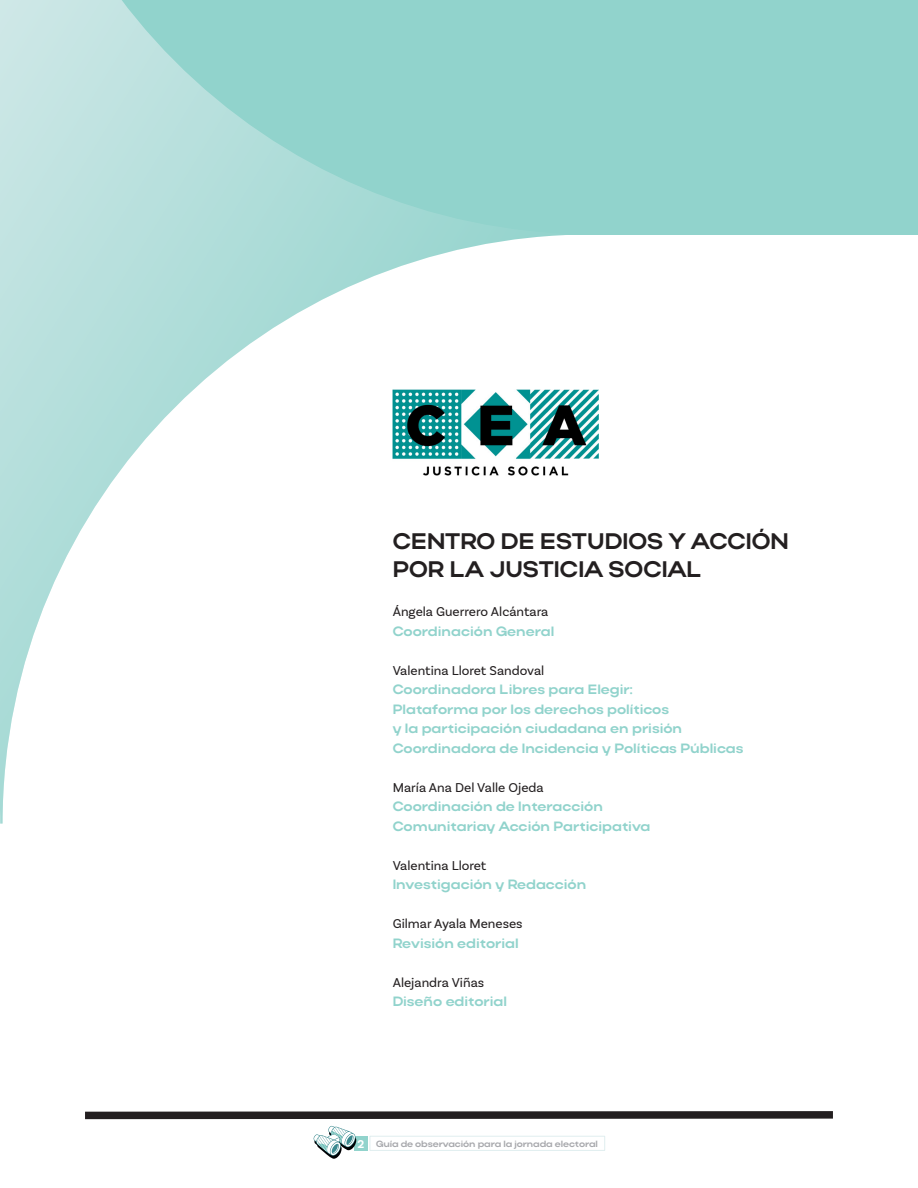
<style>
.page{position:relative;width:918px;height:1188px;background:#fff}
.page>*{position:absolute;margin:0;border:0;box-sizing:border-box;transform-origin:0 0}
.t1{font:700 22.5px "Actay Wide";color:#231f20}
.t2{font:700 13.5px "Actay Wide";color:#91d3cc}
.t3{font:13.5px "Basic Sans";color:#231f20}
.t4{font:700 9px "Actay Wide";letter-spacing:-.01em;color:#a8a9ad}
.s1{font-family:"Basic Sans";font-size:12px;color:#fff}
</style>
<div class="page">
<svg style="left:85px;top:1111px;width:748px;height:48px"></svg>
<div style="left:0;top:0;width:918px;height:234px;background:#91d3cc"></div>
<svg style="left:0;top:0;width:590px;height:824px"></svg>
<img style="left:393px;top:389px;width:205px;height:88px">
<p class="t1" style="left:393px;top:527px;width:398px">CENTRO DE ESTUDIOS Y ACCIÓN</p>
<p class="t1" style="left:393px;top:556px;width:311px">POR LA JUSTICIA SOCIAL</p>
<p class="t3" style="left:393px;top:603px;width:157px">Ángela Guerrero Alcántara</p>
<p class="t2" style="left:393px;top:623px;width:163px">Coordinación General</p>
<p class="t3" style="left:393px;top:662px;width:153px">Valentina Lloret Sandoval</p>
<p class="t2" style="left:393px;top:681px;width:242px">Coordinadora Libres para Elegir:</p>
<p class="t2" style="left:393px;top:701px;width:278px">Plataforma por los derechos políticos</p>
<p class="t2" style="left:393px;top:720px;width:291px">y la participación ciudadana en prisión</p>
<p class="t2" style="left:393px;top:740px;width:352px">Coordinadora de Incidencia y Políticas Públicas</p>
<p class="t3" style="left:393px;top:779px;width:153px">María Ana Del Valle Ojeda</p>
<p class="t2" style="left:393px;top:798px;width:212px">Coordinación de Interacción</p>
<p class="t2" style="left:393px;top:818px;width:259px">Comunitariay Acción Participativa</p>
<p class="t3" style="left:393px;top:857px;width:95px">Valentina Lloret</p>
<p class="t2" style="left:393px;top:876px;width:195px">Investigación y Redacción</p>
<p class="t3" style="left:393px;top:915px;width:131px">Gilmar Ayala Meneses</p>
<p class="t2" style="left:393px;top:935px;width:128px">Revisión editorial</p>
<p class="t3" style="left:393px;top:974px;width:93px">Alejandra Viñas</p>
<p class="t2" style="left:393px;top:993px;width:116px">Diseño editorial</p>
<p class="t4" style="left:357px;top:1138px;width:242px"><span class="s1">2</span> Guía de observación para la jornada electoral</p>
</div>
